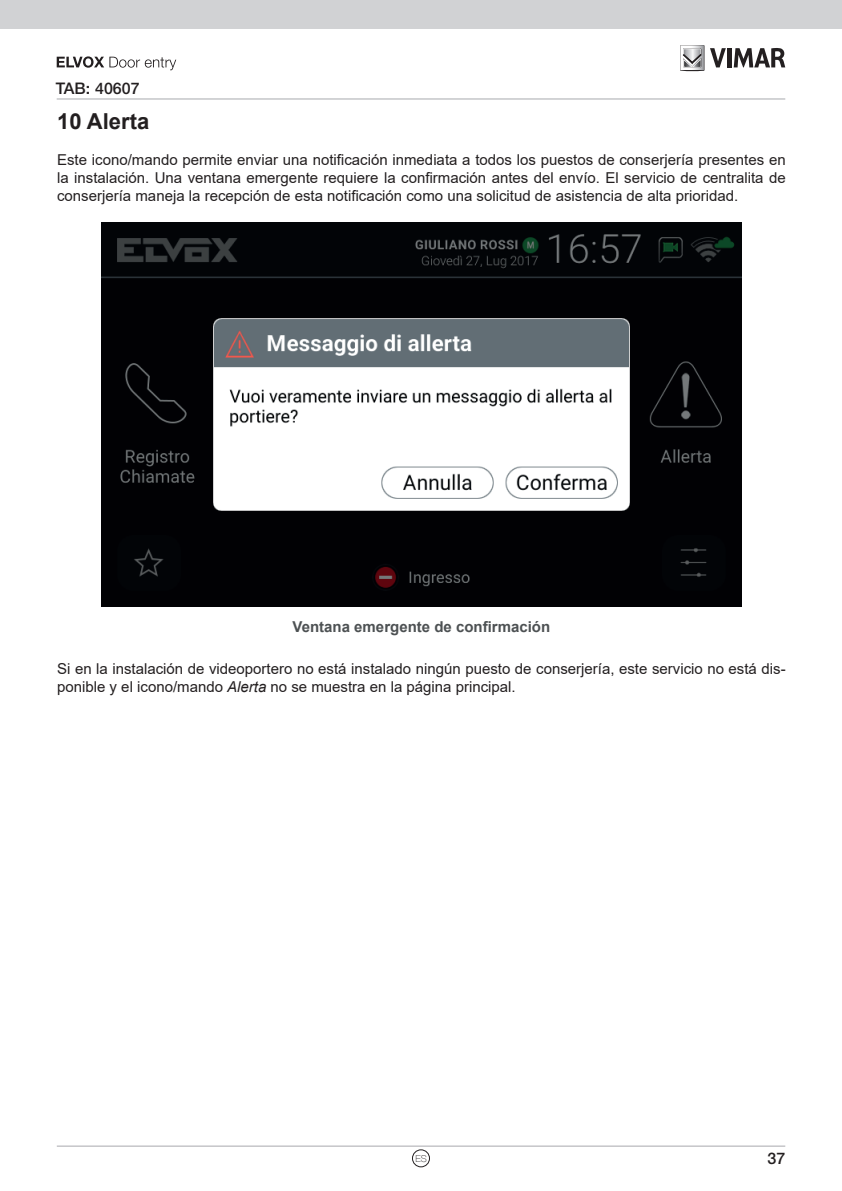
<style>
.page{position:relative;width:842px;height:1191px;background:#fff}
.page>*{position:absolute;margin:0;border:0;box-sizing:border-box;transform-origin:0 0}
.t1{font:700 22px "Arial";color:#231f20}
.t2{font:500 16px "Helvetica Neue LT Std";color:#231f20}
.t3{font:15px/18px "Arial";color:#231f20;text-align:justify}
.t4{font:700 15px "Arial";color:#4d5153}
.t5{font:100 9.6px "Helvetica Neue LT Std";color:#231f20}
.s1{font-style:italic}
</style>
<div class="page">
<hr style="left:57px;top:1145px;width:728px;height:1px;background:#a8a9ad">
<div style="left:0;top:0;width:842px;height:28px;background:#d1d2d4"></div>
<svg style="left:680px;top:45px;width:24px;height:27px"></svg>
<svg style="left:710px;top:48px;width:16px;height:19px"></svg>
<hr style="left:727px;top:48px;width:4px;height:19px;background:#231f20">
<svg style="left:734px;top:48px;width:51px;height:19px"></svg>
<hr style="left:57px;top:98px;width:728px;height:1px;background:#a8a9ad">
<svg style="left:57px;top:56px;width:119px;height:14px"></svg>
<div style="left:412px;top:1149px;width:18px;height:18px;border:1px solid #231f20;border-radius:50%"></div>
<img style="left:101px;top:222px;width:640px;height:384px">
<p class="t2" style="left:56px;top:79px;width:85px">TAB: 40607</p>
<h1 class="t1" style="left:57px;top:106px;width:94px">10 Alerta</h1>
<p class="t3" style="left:57px;top:151px;width:730px">Este icono/mando permite enviar una notificación inmediata a todos los puestos de conserjería presentes en la instalación. Una ventana emergente requiere la confirmación antes del envío. El servicio de centralita de conserjería maneja la recepción de esta notificación como una solicitud de asistencia de alta prioridad.</p>
<p class="t4" style="left:293px;top:616px;width:259px">Ventana emergente de confirmación</p>
<p class="t3" style="left:57px;top:659px;width:730px">Si en la instalación de videoportero no está instalado ningún puesto de conserjería, este servicio no está dis&shy;ponible y el icono/mando <span class="s1">Alerta</span> no se muestra en la página principal.</p>
<p class="t5" style="left:415px;top:1153px;width:13px">ES</p>
<p class="t2" style="left:767px;top:1148px;width:19px">37</p>
</div>
